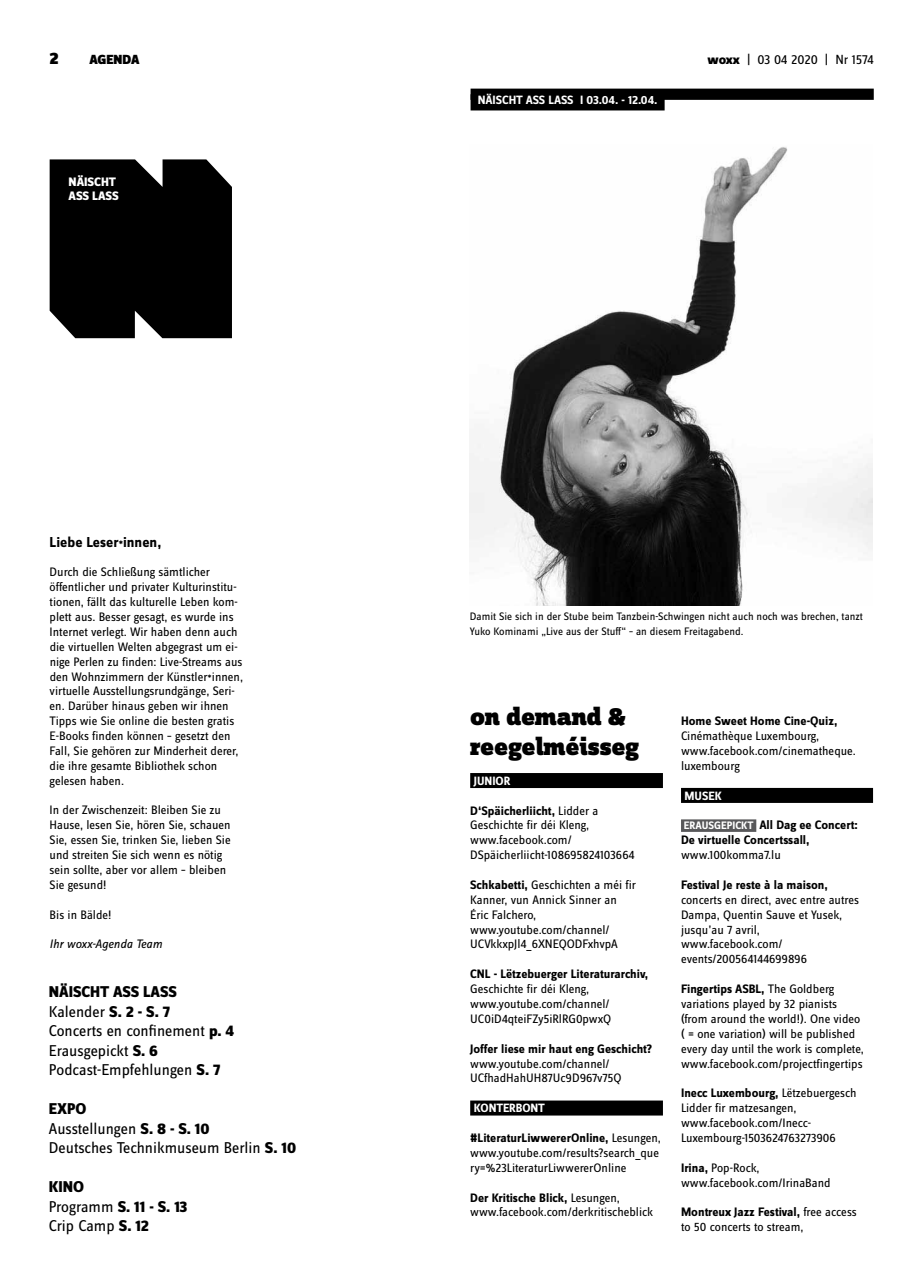
<style>
.page{position:relative;width:922px;height:1276px;background:#fff}
.page>*{position:absolute;margin:0;border:0;box-sizing:border-box;transform-origin:0 0}
.t1{font:900 26.25px/29.8px "Zine Slab Dis";letter-spacing:-.005em;color:#000}
.t2{font:900 17.5px "Zine Sans Dis";color:#000}
.t3{font:16.25px/19.5px "Zine Sans Dis";color:#000}
.t4{font:800 16.25px/19.5px "Zine Sans Dis";color:#000}
.t5{font:700 15px "Zine Sans Dis";color:#000}
.t6{font:13.75px "Zine Sans Dis";letter-spacing:-.01em;color:#000}
.t7{font:900 13.75px "Zine Sans Dis";color:#000}
.t8{font:12.75px/14.9px "Zine Sans Dis";color:#000}
.t9{font:700 12.75px/14.9px "Zine Sans Dis";color:#000}
.t10{font:italic 12.75px "Zine Sans Dis";color:#000}
.t11{font:800 12.75px/13.8px "Zine Sans Dis";letter-spacing:-.01em;color:#fff}
.t12{font:700 12.5px "Zine Sans Dis";color:#fff}
.t13{font:11.25px/14.9px "Zine Sans Dis";color:#000}
.s1{font-weight:800}
.s2{font-weight:400}
.s3{font-weight:700}
.s4{font-size:11.25px;color:#fff}
</style>
<div class="page">
<div style="left:470px;top:773px;width:192px;height:15px;background:#000"></div>
<div style="left:470px;top:1100px;width:192px;height:15px;background:#000"></div>
<div style="left:680px;top:788px;width:192px;height:15px;background:#000"></div>
<div style="left:680px;top:819px;width:76px;height:13px;background:#58585a"></div>
<div style="left:470px;top:89px;width:403px;height:11px;background:#000"></div>
<div style="left:470px;top:94px;width:194px;height:16px;background:#000"></div>
<img style="left:469px;top:147px;width:402px;height:458px">
<div style="left:50px;top:159px;width:182px;height:179px;background:#000"></div>
<h2 class="t2" style="left:50px;top:49px;width:11px">2</h2>
<p class="t7" style="left:89px;top:52px;width:52px">AGENDA</p>
<p class="t6" style="left:707px;top:53px;width:168px"><span class="s1">woxx</span> | 03 04 2020 | Nr 1574</p>
<p class="t11" style="left:69px;top:175px;width:52px">NÄISCHT<br>ASS LASS</p>
<p class="t5" style="left:50px;top:534px;width:113px">Liebe Leser<sub>*</sub>innen,</p>
<p class="t8" style="left:50px;top:565px;width:195px">Durch die Schließung sämtlicher öffentlicher und privater Kulturinstitu&shy;tionen, fällt das kulturelle Leben kom&shy;plett aus. Besser gesagt, es wurde ins Internet verlegt. Wir haben denn auch die virtuellen Welten abgegrast um ei&shy;nige Perlen zu finden: Live-Streams aus den Wohnzimmern der Künstler<sub>*</sub>innen, virtuelle Ausstellungsrundgänge, Seri&shy;en. Darüber hinaus geben wir ihnen Tipps wie Sie online die besten gratis E-Books finden können – gesetzt den Fall, Sie gehören zur Minderheit derer, die ihre gesamte Bibliothek schon gelesen haben.</p>
<p class="t8" style="left:50px;top:803px;width:182px">In der Zwischenzeit: Bleiben Sie zu<br>Hause, lesen Sie, hören Sie, schauen<br>Sie, essen Sie, trinken Sie, lieben Sie und streiten Sie sich wenn es nötig sein sollte, aber vor allem – bleiben<br>Sie gesund!</p>
<p class="t8" style="left:50px;top:907px;width:63px">Bis in Bälde!</p>
<p class="t10" style="left:50px;top:937px;width:114px">Ihr woxx-Agenda Team</p>
<p class="t3" style="left:49px;top:983px;width:187px"><span class="s1">NÄISCHT ASS LASS<br></span>Kalender <span class="s1">S. 2 - S. 7<br></span>Concerts en confinement <span class="s1">p. 4<br></span>Erausgepickt <span class="s1">S. 6<br></span>Podcast-Empfehlungen <span class="s1">S. 7</span></p>
<p class="t3" style="left:49px;top:1100px;width:249px"><span class="s1">EXPO<br></span>Ausstellungen <span class="s1">S. 8 - S. 10<br></span>Deutsches Technikmuseum Berlin <span class="s1">S. 10</span></p>
<p class="t4" style="left:49px;top:1178px;width:140px">KINO<br><span class="s2">Programm</span> S. 11 - S. 13<br><span class="s2">Crip Camp</span> S. 12</p>
<p class="t12" style="left:477px;top:93px;width:181px">NÄISCHT ASS LASS I 03.04. - 12.04.</p>
<p class="t13" style="left:469px;top:609px;width:394px">Damit Sie sich in der Stube beim Tanzbein-Schwingen nicht auch noch was brechen, tanzt<br>Yuko Kominami „Live aus der Stuff“ – an diesem Freitagabend.</p>
<h1 class="t1" style="left:470px;top:703px;width:170px">on demand &amp; reegelméisseg</h1>
<p class="t12" style="left:473px;top:774px;width:38px">JUNIOR</p>
<p class="t8" style="left:470px;top:803px;width:166px"><span class="s3">D‘Späicherliicht,</span> Lidder a<br>Geschichte fir déi Kleng, www.facebook.com/<br>DSpäicherliicht-108695824103664</p>
<p class="t8" style="left:470px;top:878px;width:167px"><span class="s3">Schkabetti,</span> Geschichten a méi fir<br>Kanner, vun Annick Sinner an<br>Éric Falchero, www.youtube.com/channel/<br>UCVkkxpJl4_6XNEQODFxhvpA</p>
<p class="t9" style="left:470px;top:967px;width:180px">CNL - Lëtzebuerger Literaturarchiv,</p>
<p class="t8" style="left:470px;top:982px;width:143px">Geschichte fir déi Kleng, www.youtube.com/channel/<br>UC0iD4qteiFZy5iRlRG0pwxQ</p>
<p class="t9" style="left:470px;top:1041px;width:183px">Joffer liese mir haut eng Geschicht?</p>
<p class="t8" style="left:470px;top:1056px;width:153px">www.youtube.com/channel/<br>UCfhadHahUH87Uc9D967v75Q</p>
<p class="t12" style="left:473px;top:1101px;width:73px">KONTERBONT</p>
<p class="t8" style="left:470px;top:1131px;width:192px"><span class="s3">#LiteraturLiwwererOnline,</span> Lesungen, www.youtube.com/results?search_que ry=%23LiteraturLiwwererOnline</p>
<p class="t8" style="left:470px;top:1190px;width:184px"><span class="s3">Der Kritische Blick,</span> Lesungen, www.facebook.com/derkritischeblick</p>
<p class="t9" style="left:680px;top:714px;width:158px">Home Sweet Home Cine-Quiz,</p>
<p class="t8" style="left:680px;top:729px;width:176px">Cinémathèque Luxembourg, www.facebook.com/cinematheque. luxembourg</p>
<p class="t12" style="left:684px;top:789px;width:18px">Musek</p>
<p class="t9" style="left:680px;top:818px;width:178px"><span class="s4">ERAUSGEPICKT</span> All Dag ee Concert:<br>De virtuelle Concertssall,</p>
<p class="t8" style="left:680px;top:848px;width:101px">www.100komma7.lu</p>
<p class="t9" style="left:680px;top:878px;width:148px">Festival Je reste à la maison,</p>
<p class="t8" style="left:680px;top:892px;width:179px">concerts en direct, avec entre autres<br>Dampa, Quentin Sauve et Yusek, jusqu’au 7 avril, www.facebook.com/ events/200564144699896</p>
<p class="t8" style="left:680px;top:982px;width:184px"><span class="s3">Fingertips ASBL,</span> The Goldberg variations played by 32 pianists (from around the world!). One video ( = one variation) will be published every day until the work is complete, www.facebook.com/projectfingertips</p>
<p class="t8" style="left:680px;top:1086px;width:177px"><span class="s3">Inecc Luxembourg,</span> Lëtzebuergesch<br>Lidder fir matzesangen, www.facebook.com/Inecc-<br>Luxembourg-1503624763273906</p>
<p class="t8" style="left:680px;top:1160px;width:151px"><span class="s3">Irina,</span> Pop-Rock, www.facebook.com/IrinaBand</p>
<p class="t8" style="left:680px;top:1205px;width:177px"><span class="s3">Montreux Jazz Festival,</span> free access to 50 concerts to stream,</p>
</div>
